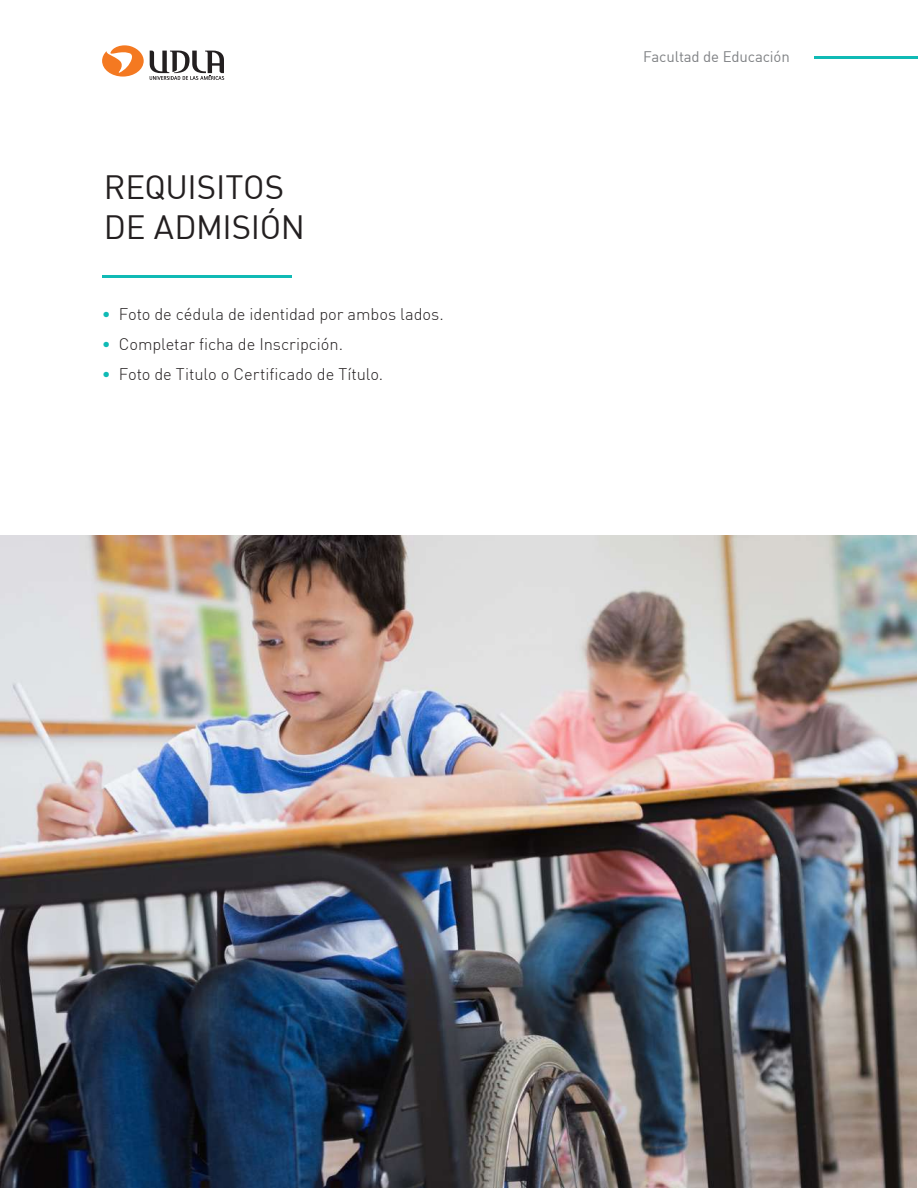
<style>
.page{position:relative;width:918px;height:1188px;background:#fff}
.page>*{position:absolute;margin:0;border:0;box-sizing:border-box;transform-origin:0 0}
.t1{font:33px/39.6px "DIN";letter-spacing:-.01em;color:#231f20}
.t2{font:300 16.5px "DIN";letter-spacing:-.005em;color:#231f20}
.t3{font:15px "DIN";letter-spacing:-.01em;color:#808285}
.s1{color:#10bab5}
</style>
<div class="page">
<svg style="left:102px;top:45px;width:42px;height:32px"></svg>
<svg style="left:150px;top:51px;width:74px;height:29px"></svg>
<hr style="left:814px;top:56px;width:104px;height:2px;background:#10bab5">
<hr style="left:102px;top:276px;width:190px;height:2px;background:#10bab5">
<img style="left:0;top:535px;width:917px;height:653px">
<h1 class="t1" style="left:104px;top:167px;width:203px">REQUISITOS<br>DE ADMISIÓN</h1>
<p class="t2" style="left:102px;top:304px;width:343px"><span class="s1">•</span> Foto de cédula de identidad por ambos lados.</p>
<p class="t2" style="left:102px;top:334px;width:243px"><span class="s1">•</span> Completar ficha de Inscripción.</p>
<p class="t2" style="left:102px;top:364px;width:283px"><span class="s1">•</span> Foto de Titulo o Certificado de Título.</p>
<p class="t3" style="left:643px;top:48px;width:148px">Facultad de Educación</p>
</div>
